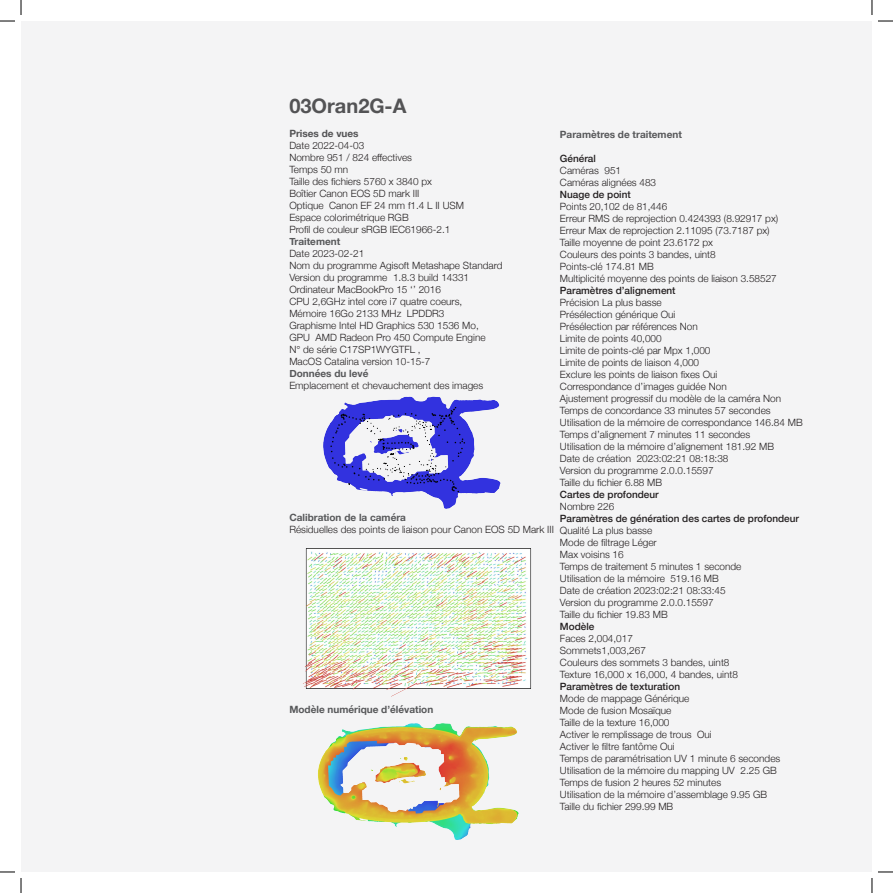
<style>
.page{position:relative;width:893px;height:893px;background:#fff}
.page>*{position:absolute;margin:0;border:0;box-sizing:border-box;transform-origin:0 0}
.t1{font:700 20px "Helvetica Neue";color:#535355}
.t2{font:300 10px "Helvetica Neue";color:#231f20}
.t3{font:500 10px "Helvetica Neue";color:#231f20}
.t4{font:700 10px "Helvetica Neue";color:#57585a}
.t5{font:700 10px "Helvetica Neue";color:#535355}
</style>
<div class="page">
<div style="left:21px;top:21px;width:850px;height:850px;background:#f4f4f5"></div>
<img style="left:323px;top:396px;width:178px;height:113px">
<img style="left:318px;top:723px;width:201px;height:117px">
<img style="left:303px;top:548px;width:228px;height:149px">
<svg style="left:0;top:0;width:22px;height:22px"></svg>
<svg style="left:0;top:871px;width:22px;height:21px"></svg>
<svg style="left:871px;top:0;width:21px;height:22px"></svg>
<svg style="left:871px;top:871px;width:21px;height:21px"></svg>
<p class="t1" style="left:289px;top:90px;width:119px">03Oran2G-A</p>
<p class="t5" style="left:289px;top:125px;width:71px">Prises de vues</p>
<p class="t2" style="left:289px;top:137px;width:76px">Date 2022-04-03</p>
<p class="t2" style="left:289px;top:149px;width:124px">Nombre 951 / 824 effectives</p>
<p class="t2" style="left:289px;top:161px;width:60px">Temps 50 mn</p>
<p class="t2" style="left:289px;top:173px;width:144px">Taille des fichiers 5760 x 3840 px</p>
<p class="t2" style="left:289px;top:185px;width:132px">Boîtier Canon EOS 5D mark III</p>
<p class="t2" style="left:289px;top:197px;width:176px">Optique Canon EF 24 mm f1.4 L II USM</p>
<p class="t2" style="left:289px;top:209px;width:121px">Espace colorimétrique RGB</p>
<p class="t2" style="left:289px;top:221px;width:162px">Profil de couleur sRGB IEC61966-2.1</p>
<p class="t4" style="left:289px;top:233px;width:52px">Traitement</p>
<p class="t2" style="left:289px;top:245px;width:76px">Date 2023-02-21</p>
<p class="t2" style="left:289px;top:257px;width:214px">Nom du programme Agisoft Metashape Standard</p>
<p class="t2" style="left:289px;top:269px;width:181px">Version du programme 1.8.3 build 14331</p>
<p class="t2" style="left:289px;top:281px;width:153px">Ordinateur MacBookPro 15 ‘’ 2016</p>
<p class="t2" style="left:289px;top:293px;width:174px">CPU 2,6GHz intel core i7 quatre coeurs,</p>
<p class="t2" style="left:289px;top:305px;width:157px">Mémoire 16Go 2133 MHz LPDDR3</p>
<p class="t2" style="left:289px;top:317px;width:191px">Graphisme Intel HD Graphics 530 1536 Mo,</p>
<p class="t2" style="left:289px;top:329px;width:198px">GPU AMD Radeon Pro 450 Compute Engine</p>
<p class="t2" style="left:289px;top:341px;width:133px">N° de série C17SP1WYGTFL ,</p>
<p class="t2" style="left:289px;top:353px;width:143px">MacOS Catalina version 10-15-7</p>
<p class="t4" style="left:289px;top:365px;width:81px">Données du levé</p>
<p class="t2" style="left:289px;top:377px;width:195px">Emplacement et chevauchement des images</p>
<p class="t4" style="left:560px;top:126px;width:123px">Paramètres de traitement</p>
<p class="t3" style="left:560px;top:150px;width:37px">Général</p>
<p class="t2" style="left:560px;top:162px;width:63px">Caméras 951</p>
<p class="t2" style="left:560px;top:174px;width:98px">Caméras alignées 483</p>
<p class="t3" style="left:560px;top:186px;width:72px">Nuage de point</p>
<p class="t2" style="left:560px;top:198px;width:109px">Points 20,102 de 81,446</p>
<p class="t2" style="left:560px;top:210px;width:220px">Erreur RMS de reprojection 0.424393 (8.92917 px)</p>
<p class="t2" style="left:560px;top:222px;width:211px">Erreur Max de reprojection 2.11095 (73.7187 px)</p>
<p class="t2" style="left:560px;top:234px;width:155px">Taille moyenne de point 23.6172 px</p>
<p class="t2" style="left:560px;top:246px;width:157px">Couleurs des points 3 bandes, uint8</p>
<p class="t2" style="left:560px;top:258px;width:95px">Points-clé 174.81 MB</p>
<p class="t2" style="left:560px;top:270px;width:218px">Multiplicité moyenne des points de liaison 3.58527</p>
<p class="t3" style="left:560px;top:282px;width:117px">Paramètres d’alignement</p>
<p class="t2" style="left:560px;top:294px;width:103px">Précision La plus basse</p>
<p class="t2" style="left:560px;top:306px;width:117px">Présélection générique Oui</p>
<p class="t2" style="left:560px;top:318px;width:139px">Présélection par références Non</p>
<p class="t2" style="left:560px;top:330px;width:103px">Limite de points 40,000</p>
<p class="t2" style="left:560px;top:342px;width:152px">Limite de points-clé par Mpx 1,000</p>
<p class="t2" style="left:560px;top:354px;width:141px">Limite de points de liaison 4,000</p>
<p class="t2" style="left:560px;top:366px;width:159px">Exclure les points de liaison fixes Oui</p>
<p class="t2" style="left:560px;top:378px;width:168px">Correspondance d’images guidée Non</p>
<p class="t2" style="left:560px;top:390px;width:222px">Ajustement progressif du modèle de la caméra Non</p>
<p class="t2" style="left:560px;top:402px;width:212px">Temps de concordance 33 minutes 57 secondes</p>
<p class="t2" style="left:560px;top:414px;width:244px">Utilisation de la mémoire de correspondance 146.84 MB</p>
<p class="t2" style="left:560px;top:426px;width:192px">Temps d’alignement 7 minutes 11 secondes</p>
<p class="t2" style="left:560px;top:438px;width:216px">Utilisation de la mémoire d’alignement 181.92 MB</p>
<p class="t2" style="left:560px;top:450px;width:170px">Date de création 2023:02:21 08:18:38</p>
<p class="t2" style="left:560px;top:462px;width:155px">Version du programme 2.0.0.15597</p>
<p class="t2" style="left:560px;top:474px;width:104px">Taille du fichier 6.88 MB</p>
<p class="t3" style="left:560px;top:486px;width:100px">Cartes de profondeur</p>
<p class="t2" style="left:560px;top:498px;width:56px">Nombre 226</p>
<p class="t3" style="left:560px;top:510px;width:240px">Paramètres de génération des cartes de profondeur</p>
<p class="t2" style="left:560px;top:522px;width:94px">Qualité La plus basse</p>
<p class="t2" style="left:560px;top:534px;width:98px">Mode de filtrage Léger</p>
<p class="t2" style="left:560px;top:546px;width:65px">Max voisins 16</p>
<p class="t2" style="left:560px;top:558px;width:183px">Temps de traitement 5 minutes 1 seconde</p>
<p class="t2" style="left:560px;top:570px;width:160px">Utilisation de la mémoire 519.16 MB</p>
<p class="t2" style="left:560px;top:582px;width:167px">Date de création 2023:02:21 08:33:45</p>
<p class="t2" style="left:560px;top:594px;width:155px">Version du programme 2.0.0.15597</p>
<p class="t2" style="left:560px;top:606px;width:109px">Taille du fichier 19.83 MB</p>
<p class="t3" style="left:560px;top:618px;width:36px">Modèle</p>
<p class="t2" style="left:560px;top:630px;width:75px">Faces 2,004,017</p>
<p class="t2" style="left:560px;top:642px;width:87px">Sommets1,003,267</p>
<p class="t2" style="left:560px;top:654px;width:171px">Couleurs des sommets 3 bandes, uint8</p>
<p class="t2" style="left:560px;top:666px;width:179px">Texture 16,000 x 16,000, 4 bandes, uint8</p>
<p class="t3" style="left:560px;top:678px;width:122px">Paramètres de texturation</p>
<p class="t2" style="left:560px;top:690px;width:131px">Mode de mappage Générique</p>
<p class="t2" style="left:560px;top:702px;width:113px">Mode de fusion Mosaïque</p>
<p class="t2" style="left:560px;top:714px;width:111px">Taille de la texture 16,000</p>
<p class="t2" style="left:560px;top:726px;width:153px">Activer le remplissage de trous Oui</p>
<p class="t2" style="left:560px;top:738px;width:116px">Activer le filtre fantôme Oui</p>
<p class="t2" style="left:560px;top:750px;width:222px">Temps de paramétrisation UV 1 minute 6 secondes</p>
<p class="t2" style="left:560px;top:762px;width:218px">Utilisation de la mémoire du mapping UV 2.25 GB</p>
<p class="t2" style="left:560px;top:774px;width:163px">Temps de fusion 2 heures 52 minutes</p>
<p class="t2" style="left:560px;top:786px;width:209px">Utilisation de la mémoire d’assemblage 9.95 GB</p>
<p class="t2" style="left:560px;top:798px;width:115px">Taille du fichier 299.99 MB</p>
<p class="t4" style="left:289px;top:509px;width:118px">Calibration de la caméra</p>
<p class="t2" style="left:289px;top:521px;width:266px">Résiduelles des points de liaison pour Canon EOS 5D Mark III</p>
<p class="t4" style="left:289px;top:701px;width:145px">Modèle numérique d’élévation</p>
</div>
